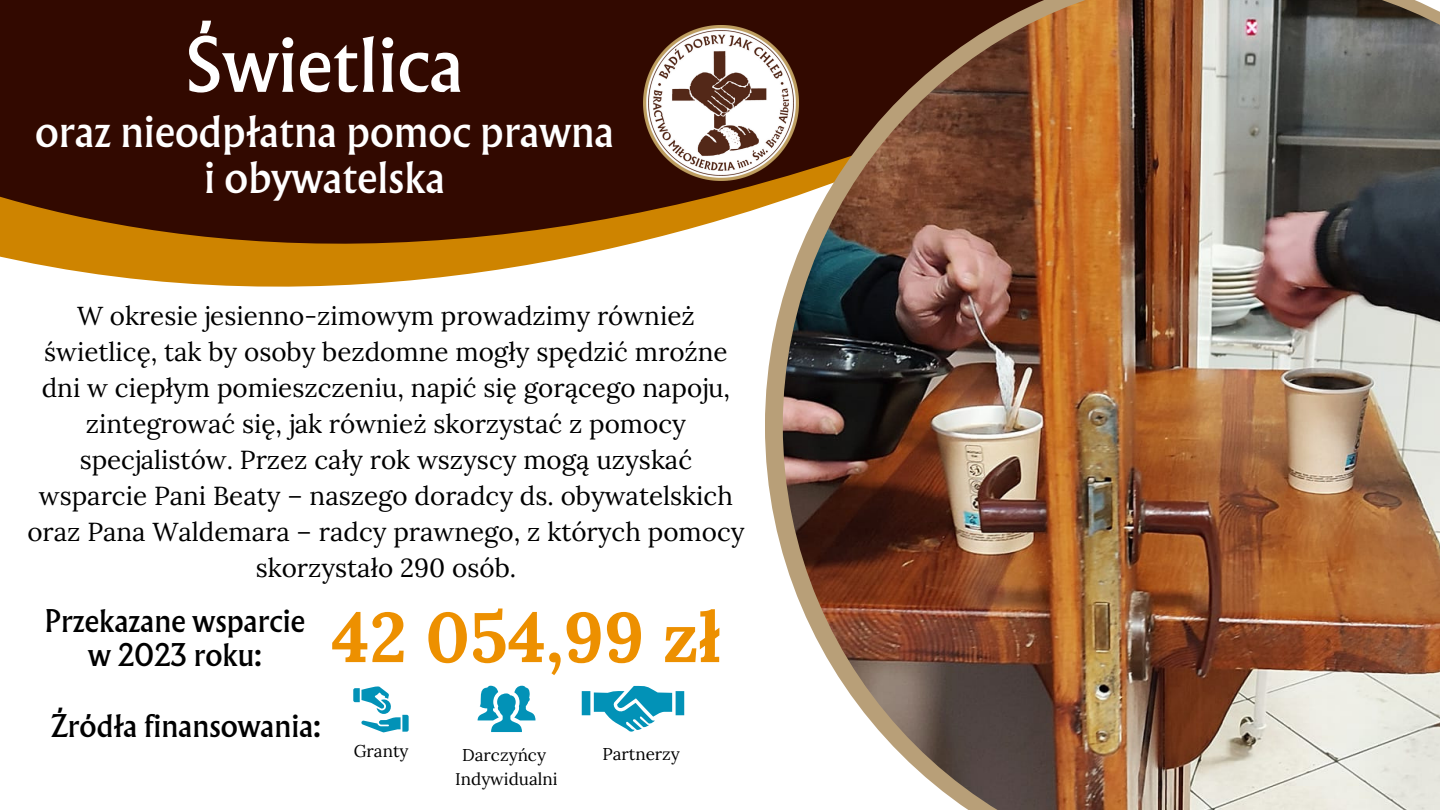
<style>
.page{position:relative;width:1440px;height:810px;background:#fff}
.page>*{position:absolute;margin:0;border:0;box-sizing:border-box;transform-origin:0 0}
.t1{font:700 70px "Lora";color:#ed9000}
.t2{font:67.9px "Albertus Nova";color:#fff}
.t3{font:38.9px/46.5px "Albertus Nova";color:#fff;text-align:center}
.t4{font:28px/33.8px "Albertus Nova";color:#000;text-align:center}
.t5{font:26px/36px "Lora";color:#000;text-align:center}
.t6{font:17px "Lora";color:#000}
</style>
<div class="page">
<svg style="left:0;top:0;width:765px;height:287px;background:#5a2f14"></svg>
<svg style="left:765px;top:0;width:18px;height:554px"></svg>
<img style="left:783px;top:0;width:657px;height:810px">
<svg style="left:353px;top:686px;width:56px;height:46px"></svg>
<svg style="left:582px;top:686px;width:102px;height:46px"></svg>
<img style="left:643px;top:25px;width:155px;height:156px">
<svg style="left:477px;top:686px;width:58px;height:46px"></svg>
<p class="t2" style="left:186px;top:38px;width:279px">Świetlica</p>
<p class="t3" style="left:35px;top:112px;width:580px">oraz nieodpłatna pomoc prawna i obywatelska</p>
<p class="t5" style="left:27px;top:298px;width:719px">W okresie jesienno-zimowym prowadzimy również świetlicę, tak by osoby bezdomne mogły spędzić mroźne dni w ciepłym pomieszczeniu, napić się gorącego napoju, zintegrować się, jak również skorzystać z pomocy specjalistów. Przez cały rok wszyscy mogą uzyskać wsparcie Pani Beaty – naszego doradcy ds. obywatelskich oraz Pana Waldemara – radcy prawnego, z których pomocy skorzystało 290 osób.</p>
<p class="t4" style="left:45px;top:607px;width:262px">Przekazane wsparcie w 2023 roku:</p>
<p class="t1" style="left:331px;top:592px;width:391px">42 054,99 zł</p>
<h3 class="t4" style="left:51px;top:711px;width:271px">Źródła finansowania:</h3>
<h3 class="t6" style="left:354px;top:740px;width:56px">Granty</h3>
<h1 class="t6" style="left:602px;top:743px;width:79px">Partnerzy</h1>
<p class="t6" style="left:462px;top:744px;width:85px">Darczyńcy</p>
<h2 class="t6" style="left:455px;top:768px;width:104px">Indywidualni</h2>
</div>
